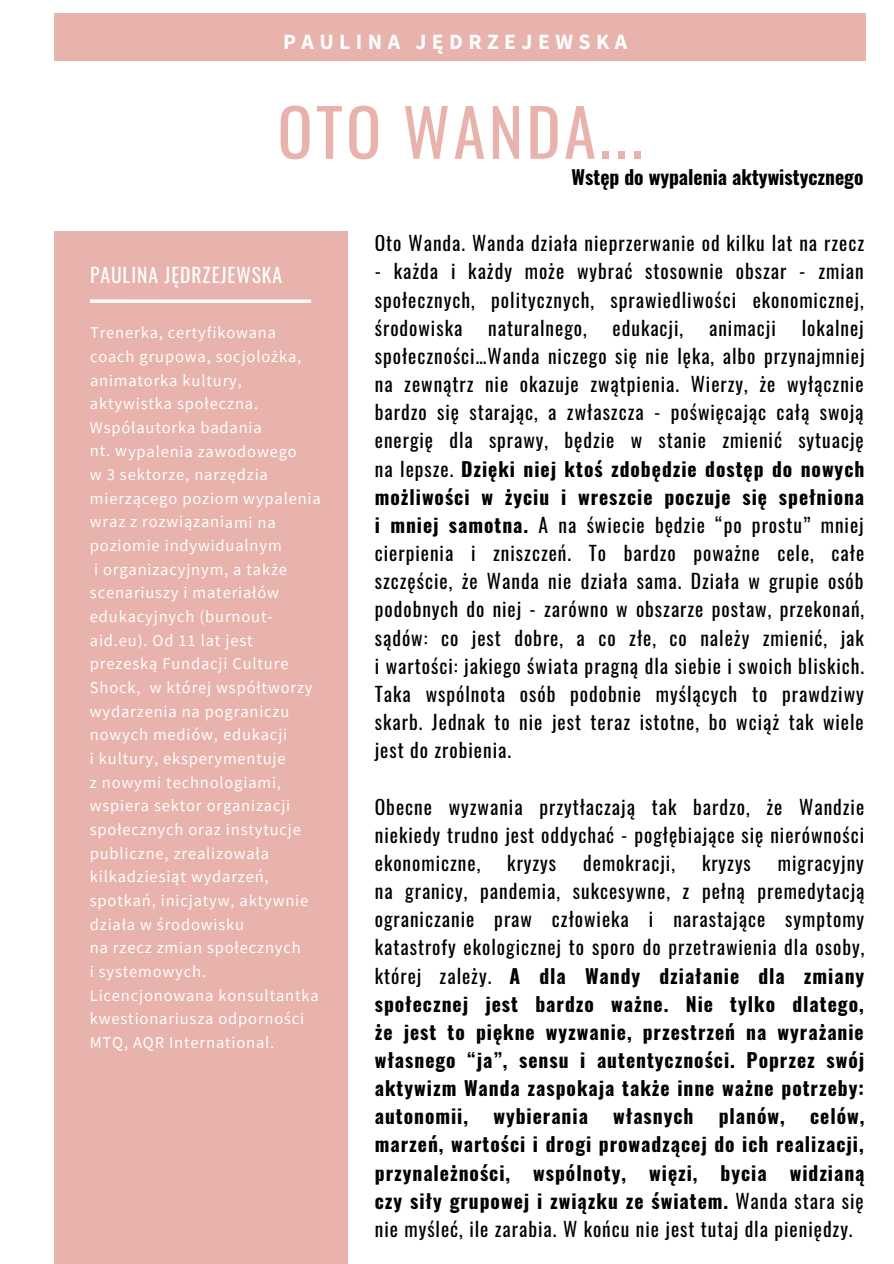
<style>
.page{position:relative;width:894px;height:1264px;background:#fff}
.page>*{position:absolute;margin:0;border:0;box-sizing:border-box;transform-origin:0 0}
.t1{font:65.1px "Oswald";letter-spacing:.05em;color:#e8b2ad}
.t2{font:700 21.75px "Source Sans Pro";letter-spacing:.25em;color:#fff}
.t3{font:19.5px/28.2px "Oswald";letter-spacing:.05em;color:#000;text-align:justify}
.t4{font:700 19.5px/28.2px "Oswald";letter-spacing:.05em;color:#000;text-align:justify}
.t5{font:700 19.5px "Oswald";color:#000}
.t6{font:19.5px "Oswald";letter-spacing:.05em;color:#fff}
.t7{font:16.5px/23.7px "Source Sans Pro";letter-spacing:.05em;color:#fff}
.s1{font-weight:700}
.s2{font-weight:400}
</style>
<div class="page">
<div style="left:54px;top:13px;width:811px;height:48px;background:#e8b2ad"></div>
<div style="left:54px;top:231px;width:293px;height:1032px;background:#e8b2ad"></div>
<svg style="left:90px;top:299px;width:221px;height:4px"></svg>
<p class="t2" style="left:283px;top:27px;width:345px">PAULINA JĘDRZEJEWSKA</p>
<p class="t1" style="left:277px;top:81px;width:366px">OTO WANDA...</p>
<p class="t6" style="left:90px;top:260px;width:193px">PAULINA JĘDRZEJEWSKA</p>
<p class="t7" style="left:90px;top:320px;width:213px">Trenerka, certyfikowana coach grupowa, socjolożka, animatorka kultury, aktywistka społeczna.</p>
<p class="t7" style="left:90px;top:415px;width:173px">Współautorka badania</p>
<p class="t7" style="left:90px;top:439px;width:208px">nt. wypalenia zawodowego</p>
<p class="t7" style="left:90px;top:462px;width:232px">w 3 sektorze, narzędzia mierzącego poziom wypalenia wraz z rozwiązaniami na poziomie indywidualnym</p>
<p class="t7" style="left:90px;top:557px;width:224px">i organizacyjnym, a także scenariuszy i materiałów edukacyjnych (burnout&shy;aid.eu). Od 11 lat jest prezeską Fundacji Culture<br>Shock, w której współtworzy wydarzenia na pograniczu nowych mediów, edukacji</p>
<p class="t7" style="left:90px;top:746px;width:197px">i kultury, eksperymentuje</p>
<p class="t7" style="left:90px;top:770px;width:220px">z nowymi technologiami, wspiera sektor organizacji społecznych oraz instytucje publiczne, zrealizowała kilkadziesiąt wydarzeń, spotkań, inicjatyw, aktywnie działa w środowisku</p>
<p class="t7" style="left:90px;top:935px;width:212px">na rzecz zmian społecznych</p>
<p class="t7" style="left:90px;top:959px;width:230px">i systemowych.<br>Licencjonowana konsultantka kwestionariusza odporności<br>MTQ, AQR International.</p>
<p class="t5" style="left:571px;top:161px;width:293px">Wstęp do wypalenia aktywistycznego</p>
<p class="t3" style="left:375px;top:228px;width:490px">Oto Wanda. Wanda działa nieprzerwanie od kilku lat na rzecz</p>
<p class="t3" style="left:375px;top:256px;width:490px">- każda i każdy może wybrać stosownie obszar - zmian społecznych, politycznych, sprawiedliwości ekonomicznej, środowiska</p>
<p class="t3" style="left:375px;top:313px;width:491px;text-indent:427px">lokalnej społeczności…Wanda niczego się nie lęka, albo przynajmniej na zewnątrz nie okazuje zwątpienia. Wierzy, że wyłącznie bardzo się starając, a zwłaszcza - poświęcając całą swoją energię dla sprawy, będzie w stanie zmienić sytuację na lepsze. <span class="s1">Dzięki niej ktoś zdobędzie dostęp do nowych możliwości w życiu i wreszcie poczuje się spełniona i mniej samotna.</span> A na świecie będzie “po prostu” mniej cierpienia i zniszczeń. To bardzo poważne cele, całe szczęście, że Wanda nie działa sama. Działa w grupie osób podobnych do niej - zarówno w obszarze postaw, przekonań, sądów: co jest dobre, a co złe, co należy zmienić, jak i wartości: jakiego świata pragną dla siebie i swoich bliskich.<br>Taka wspólnota osób podobnie myślących to prawdziwy skarb. Jednak to nie jest teraz istotne, bo wciąż tak wiele jest do zrobienia.</p>
<p class="t3" style="left:375px;top:791px;width:491px">Obecne wyzwania przytłaczają tak bardzo, że Wandzie niekiedy trudno jest oddychać - pogłębiające się nierówności ekonomiczne,</p>
<p class="t3" style="left:488px;top:313px;width:100px">naturalnego,</p>
<p class="t3" style="left:612px;top:313px;width:72px">edukacji,</p>
<p class="t3" style="left:708px;top:313px;width:68px">animacji</p>
<p class="t3" style="left:507px;top:848px;width:50px">kryzys</p>
<p class="t3" style="left:583px;top:848px;width:93px">demokracji,</p>
<p class="t3" style="left:701px;top:848px;width:50px">kryzys</p>
<p class="t4" style="left:375px;top:848px;width:491px;text-indent:403px"><span class="s2">migracyjny na granicy, pandemia, sukcesywne, z pełną premedytacją ograniczanie praw człowieka i narastające symptomy katastrofy ekologicznej to sporo do przetrawienia dla osoby, której zależy.</span> A dla Wandy działanie dla zmiany społecznej jest bardzo ważne. Nie tylko dlatego, że jest to piękne wyzwanie, przestrzeń na wyrażanie własnego “ja”, sensu i autentyczności. Poprzez swój aktywizm Wanda zaspokaja także inne ważne potrzeby: autonomii,</p>
<p class="t4" style="left:375px;top:1101px;width:491px;text-indent:435px">celów, marzeń, wartości i drogi prowadzącej do ich realizacji, przynależności, wspólnoty, więzi, bycia widzianą czy siły grupowej i związku ze światem. <span class="s2">Wanda stara się nie myśleć, ile zarabia. W końcu nie jest tutaj dla pieniędzy.</span></p>
<p class="t4" style="left:493px;top:1101px;width:96px">wybierania</p>
<p class="t4" style="left:613px;top:1101px;width:82px">własnych</p>
<p class="t4" style="left:718px;top:1101px;width:67px">planów,</p>
</div>
